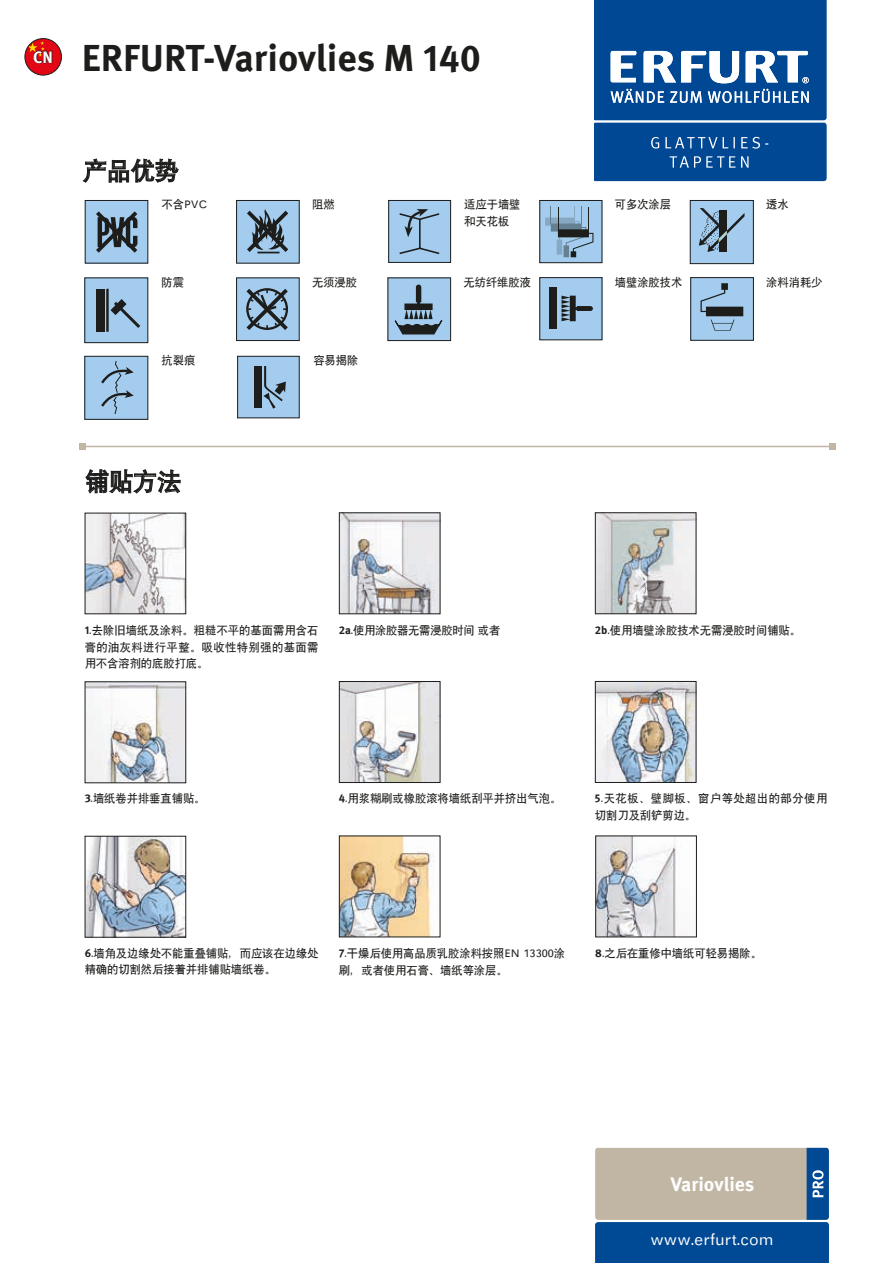
<style>
.page{position:relative;width:893px;height:1263px;background:#fff}
.page>*{position:absolute;margin:0;border:0;box-sizing:border-box;transform-origin:0 0}
.t1{font:700 37.5px "Meta Pro";color:#1d1d1b}
.t2{font:24px "SIL Hei Med Jian";color:#1d1d1b}
.t3{font:700 19.5px "Meta Pro";color:#fff}
.t4{font:16.5px "SIL Hei Med Jian";color:#fff}
.t5{font:700 16.5px "Meta Pro";color:#fff}
.t6{font:11.25px/16.5px "SIL Hei Med Jian";color:#1d1d1b}
.t7{font:11.25px/16.5px "SIL Hei Med Jian";letter-spacing:.05em;color:#1d1d1b}
.t8{font:11.25px "SIL Hei Med Jian";letter-spacing:-.02em;color:#1d1d1b}
.s1{font-family:"Meta Pro";font-weight:700}
</style>
<div class="page">
<svg style="left:84px;top:159px;width:94px;height:23px"></svg>
<svg style="left:86px;top:470px;width:94px;height:23px"></svg>
<hr style="left:82px;top:446px;width:750px;height:1px;background:#c1b6a4">
<svg style="left:79px;top:443px;width:6px;height:6px"></svg>
<svg style="left:829px;top:443px;width:6px;height:6px"></svg>
<div style="left:25px;top:39px;width:36px;height:36px;background:#e30614;border-radius:18px"></div>
<div style="left:25px;top:38px;width:37px;height:37px;border:1px solid #1d1d1b;border-radius:50%"></div>
<svg style="left:28px;top:41px;width:25px;height:26px"></svg>
<div style="left:85px;top:201px;width:63px;height:62px;background:#a3ccee"></div>
<svg style="left:96px;top:211px;width:41px;height:42px"></svg>
<div style="left:237px;top:200px;width:62px;height:63px;background:#a3ccee"></div>
<svg style="left:247px;top:209px;width:41px;height:44px"></svg>
<div style="left:236px;top:200px;width:63px;height:63px;border:1px solid #1d1d1b"></div>
<svg style="left:390px;top:202px;width:59px;height:59px;background:#97bddc"></svg>
<div style="left:388px;top:200px;width:63px;height:63px;border:1px solid #1d1d1b"></div>
<svg style="left:542px;top:202px;width:58px;height:59px;background:#8cafcb"></svg>
<div style="left:540px;top:200px;width:62px;height:63px;border:1px solid #1d1d1b"></div>
<div style="left:690px;top:200px;width:63px;height:63px;background:#a3ccee"></div>
<svg style="left:699px;top:208px;width:45px;height:44px"></svg>
<div style="left:690px;top:200px;width:63px;height:64px;border:1px solid #1d1d1b"></div>
<svg style="left:87px;top:280px;width:59px;height:61px;background:#89aac6"></svg>
<svg style="left:238px;top:280px;width:59px;height:59px;background:#86a6c1"></svg>
<div style="left:236px;top:278px;width:63px;height:63px;border:1px solid #1d1d1b"></div>
<svg style="left:390px;top:280px;width:59px;height:59px;background:#84a4be"></svg>
<div style="left:388px;top:278px;width:63px;height:63px;border:1px solid #1d1d1b"></div>
<svg style="left:693px;top:279px;width:58px;height:59px;background:#8fb2cf"></svg>
<svg style="left:87px;top:358px;width:59px;height:59px;background:#99bfdf"></svg>
<svg style="left:239px;top:358px;width:58px;height:58px;background:#8dafcb"></svg>
<div style="left:237px;top:356px;width:62px;height:62px;border:1px solid #1d1d1b"></div>
<img style="left:87px;top:515px;width:97px;height:97px">
<img style="left:597px;top:514px;width:97px;height:98px">
<div style="left:595px;top:512px;width:101px;height:102px;border:1px solid #1d1d1b"></div>
<img style="left:341px;top:514px;width:97px;height:98px">
<div style="left:339px;top:512px;width:101px;height:102px;border:1px solid #1d1d1b"></div>
<img style="left:87px;top:683px;width:97px;height:98px">
<div style="left:85px;top:681px;width:101px;height:102px;border:1px solid #1d1d1b"></div>
<img style="left:597px;top:683px;width:97px;height:98px">
<div style="left:595px;top:681px;width:101px;height:102px;border:1px solid #1d1d1b"></div>
<img style="left:341px;top:683px;width:97px;height:98px">
<div style="left:339px;top:681px;width:101px;height:102px;border:1px solid #1d1d1b"></div>
<img style="left:87px;top:838px;width:97px;height:98px">
<div style="left:85px;top:836px;width:101px;height:102px;border:1px solid #1d1d1b"></div>
<img style="left:341px;top:837px;width:93px;height:98px">
<svg style="left:542px;top:279px;width:58px;height:59px;background:#94b8d6"></svg>
<div style="left:549px;top:288px;width:8px;height:41px;background:#1d1d1b"></div>
<img style="left:597px;top:837px;width:85px;height:98px">
<div style="left:595px;top:835px;width:102px;height:102px;border:1px solid #1d1d1b"></div>
<svg style="left:595px;top:1147px;width:234px;height:116px;background:#768da0"></svg>
<svg style="left:594px;top:0;width:233px;height:181px;background:#215fa1"></svg>
<h3 class="t5" style="left:33px;top:44px;width:21px">CN</h3>
<h1 class="t1" style="left:82px;top:28px;width:401px">ERFURT-Variovlies M 140</h1>
<h2 class="t2" style="left:83px;top:155px;width:98px">产品优势</h2>
<p class="t6" style="left:464px;top:195px;width:58px">适应于墙壁和天花板</p>
<p class="t6" style="left:162px;top:195px;width:47px">不含PVC</p>
<p class="t6" style="left:312px;top:195px;width:24px">阻燃</p>
<p class="t6" style="left:615px;top:195px;width:58px">可多次涂层</p>
<p class="t6" style="left:766px;top:195px;width:24px">透水</p>
<p class="t6" style="left:615px;top:273px;width:69px">墙壁涂胶技术</p>
<p class="t6" style="left:162px;top:273px;width:24px">防震</p>
<p class="t6" style="left:312px;top:273px;width:46px">无须浸胶</p>
<p class="t6" style="left:463px;top:273px;width:69px">无纺纤维胶液</p>
<p class="t6" style="left:766px;top:273px;width:58px">涂料消耗少</p>
<p class="t6" style="left:162px;top:351px;width:35px">抗裂痕</p>
<p class="t6" style="left:313px;top:351px;width:46px">容易揭除</p>
<h2 class="t2" style="left:85px;top:465px;width:97px">铺贴方法</h2>
<p class="t6" style="left:85px;top:621px;width:235px;text-align:justify"><span class="s1">1</span>.去除旧墙纸及涂料。粗糙不平的基面需用含石膏的油灰料进行平整。吸收性特别强的基面需用不含溶剂的底胶打底。</p>
<p class="t8" style="left:339px;top:622px;width:163px"><span class="s1">2a</span>.使用涂胶器无需浸胶时间 或者</p>
<p class="t6" style="left:595px;top:621px;width:208px"><span class="s1">2b</span>.使用墙壁涂胶技术无需浸胶时间铺贴。</p>
<p class="t6" style="left:85px;top:789px;width:122px"><span class="s1">3</span>.墙纸卷并排垂直铺贴。</p>
<p class="t7" style="left:595px;top:789px;width:234px"><span class="s1">5</span>.天花板、壁脚板、窗户等处超出的部分使用切割刀及刮铲剪边。</p>
<p class="t6" style="left:339px;top:789px;width:224px"><span class="s1">4</span>.用浆糊刷或橡胶滚将墙纸刮平并挤出气泡。</p>
<p class="t6" style="left:85px;top:944px;width:235px"><span class="s1">6</span>.墙角及边缘处不能重叠铺贴，而应该在边缘处精确的切割然后接着并排铺贴墙纸卷。</p>
<p class="t6" style="left:339px;top:944px;width:228px"><span class="s1">7</span>.干燥后使用高品质乳胶涂料按照EN 13300涂刷，或者使用石膏、墙纸等涂层。</p>
<p class="t6" style="left:595px;top:944px;width:168px"><span class="s1">8</span>.之后在重修中墙纸可轻易揭除。</p>
<h3 class="t3" style="left:671px;top:1168px;width:85px">Variovlies</h3>
<h3 class="t4" style="left:650px;top:1228px;width:125px">www.erfurt.com</h3>
</div>
